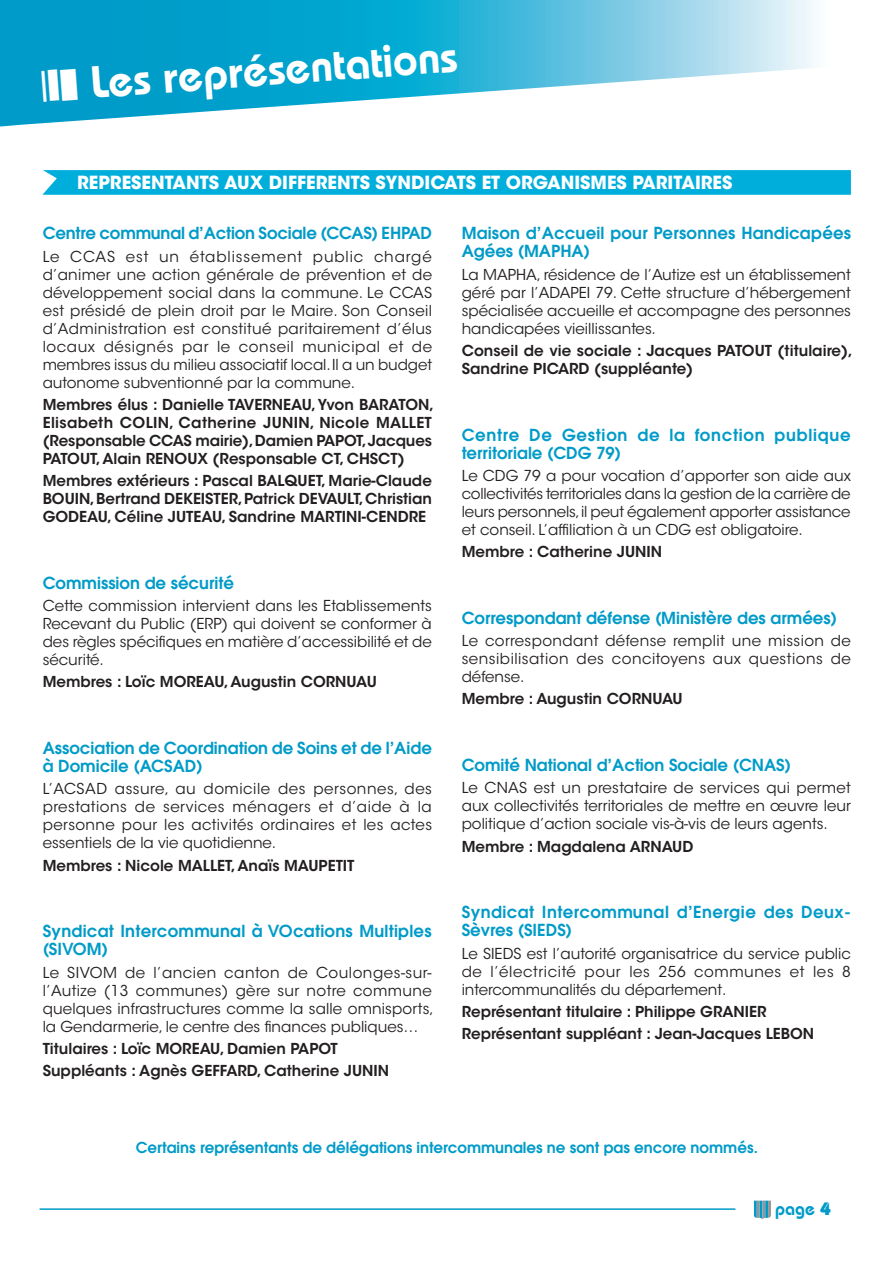
<style>
.page{position:relative;width:893px;height:1263px;background:#fff}
.page>*{position:absolute;margin:0;border:0;box-sizing:border-box;transform-origin:0 0}
.t1{font:600 45px "Bauhaus";color:#fff}
.t2{font:700 18px "ITC Avant Garde Std";color:#fff}
.t3{font:600 18px "Bauhaus";color:#009bc8}
.t4{font:600 16.5px/18px "Avant Garde";color:#009bc8}
.t5{font:600 16.5px/18px "Avant Garde";letter-spacing:.045em;color:#009bc8}
.t6{font:600 16.5px/18px "Avant Garde";letter-spacing:.025em;color:#009bc8}
.t7{font:15px/18px "ITC Avant Garde Std";color:#231f20;text-align:justify}
.t8{font:600 15px/18px "ITC Avant Garde Std";color:#231f20}
.t9{font:600 15px "Avant Garde";color:#009bc8}
.s1{font-weight:800}
</style>
<div class="page">
<hr style="left:40px;top:1208px;width:695px;height:2px;background:#009bc8">
<svg style="left:754px;top:1200px;width:17px;height:19px"></svg>
<svg style="left:0;top:0;width:814px;height:127px"></svg>
<svg style="left:42px;top:170px;width:809px;height:25px;background:#05afdc"></svg>
<svg style="left:41px;top:68px;width:37px;height:34px"></svg>
<h1 class="t1" style="left:89px;top:55px;width:369px;rotate:-4deg">Les représentations</h1>
<p class="t2" style="left:77px;top:171px;width:657px">REPRESENTANTS AUX DIFFERENTS SYNDICATS ET ORGANISMES PARITAIRES</p>
<p class="t4" style="left:43px;top:224px;width:391px">Centre communal d’Action Sociale (CCAS) EHPAD</p>
<p class="t7" style="left:43px;top:247px;width:391px">Le CCAS est un établissement public chargé d’animer une action générale de prévention et de développement social dans la commune. Le CCAS est présidé de plein droit par le Maire. Son Conseil d’Administration est constitué paritairement d’élus locaux désignés par le conseil municipal et de membres issus du milieu associatif local. Il a un budget autonome subventionné par la commune.</p>
<p class="t8" style="left:43px;top:395px;width:393px">Membres élus : Danielle TAVERNEAU, Yvon BARATON, Elisabeth COLIN, Catherine JUNIN, Nicole MALLET (Responsable CCAS mairie), Damien PAPOT, Jacques PATOUT, Alain RENOUX (Responsable CT, CHSCT)</p>
<p class="t8" style="left:43px;top:472px;width:391px;text-align:justify">Membres extérieurs : Pascal BALQUET, Marie-Claude BOUIN, Bertrand DEKEISTER, Patrick DEVAULT, Christian GODEAU, Céline JUTEAU, Sandrine MARTINI-CENDRE</p>
<p class="t4" style="left:462px;top:224px;width:391px">Maison d’Accueil pour Personnes Handicapées<br>Agées (MAPHA)</p>
<p class="t7" style="left:462px;top:265px;width:391px">La MAPHA, résidence de l’Autize est un établissement géré par l’ADAPEI 79. Cette structure d’hébergement spécialisée accueille et accompagne des personnes handicapées vieillissantes.</p>
<p class="t8" style="left:462px;top:341px;width:393px">Conseil de vie sociale : Jacques PATOUT (titulaire),<br>Sandrine PICARD (suppléante)</p>
<p class="t5" style="left:462px;top:425px;width:391px">Centre De Gestion de la fonction publique territoriale (CDG 79)</p>
<p class="t7" style="left:462px;top:467px;width:391px">Le CDG 79 a pour vocation d’apporter son aide aux collectivités territoriales dans la gestion de la carrière de leurs personnels, il peut également apporter assistance et conseil. L’affiliation à un CDG est obligatoire.</p>
<p class="t8" style="left:462px;top:543px;width:202px">Membre : Catherine JUNIN</p>
<p class="t4" style="left:43px;top:573px;width:193px">Commission de sécurité</p>
<p class="t7" style="left:43px;top:597px;width:391px">Cette commission intervient dans les Etablissements Recevant du Public (ERP) qui doivent se conformer à des règles spécifiques en matière d’accessibilité et de sécurité.</p>
<p class="t8" style="left:43px;top:673px;width:336px">Membres : Loïc MOREAU, Augustin CORNUAU</p>
<p class="t4" style="left:43px;top:739px;width:391px">Association de Coordination de Soins et de l’Aide à Domicile (ACSAD)</p>
<p class="t7" style="left:43px;top:780px;width:391px">L’ACSAD assure, au domicile des personnes, des prestations de services ménagers et d’aide à la personne pour les activités ordinaires et les actes essentiels de la vie quotidienne.</p>
<p class="t8" style="left:43px;top:856px;width:313px">Membres : Nicole MALLET, Anaïs MAUPETIT</p>
<p class="t4" style="left:43px;top:922px;width:391px">Syndicat Intercommunal à VOcations Multiples (SIVOM)</p>
<p class="t7" style="left:43px;top:963px;width:392px;text-align:left">Le SIVOM de l’ancien canton de Coulonges-sur&shy;l’Autize (13 communes) gère sur notre commune quelques infrastructures comme la salle omnisports, la Gendarmerie, le centre des finances publiques…</p>
<p class="t8" style="left:43px;top:1037px;width:348px;line-height:22.2px">Titulaires : Loïc MOREAU, Damien PAPOT<br>Suppléants : Agnès GEFFARD, Catherine JUNIN</p>
<p class="t4" style="left:462px;top:608px;width:377px">Correspondant défense (Ministère des armées)</p>
<p class="t7" style="left:462px;top:632px;width:391px">Le correspondant défense remplit une mission de sensibilisation des concitoyens aux questions de défense.</p>
<p class="t8" style="left:462px;top:690px;width:222px">Membre : Augustin CORNUAU</p>
<p class="t4" style="left:462px;top:756px;width:331px">Comité National d’Action Sociale (CNAS)</p>
<p class="t7" style="left:462px;top:779px;width:391px">Le CNAS est un prestataire de services qui permet aux collectivités territoriales de mettre en œuvre leur politique d’action sociale vis-à-vis de leurs agents.</p>
<p class="t8" style="left:462px;top:837px;width:233px">Membre : Magdalena ARNAUD</p>
<p class="t6" style="left:462px;top:903px;width:391px">Syndicat Intercommunal d’Energie des Deux-<br>Sèvres (SIEDS)</p>
<p class="t7" style="left:462px;top:944px;width:391px">Le SIEDS est l’autorité organisatrice du service public de l’électricité pour les 256 communes et les 8 intercommunalités du département.</p>
<p class="t8" style="left:462px;top:1000px;width:354px;line-height:22.2px">Représentant titulaire : Philippe GRANIER<br>Représentant suppléant : Jean-Jacques LEBON</p>
<p class="t9" style="left:136px;top:1137px;width:624px">Certains représentants de délégations intercommunales ne sont pas encore nommés.</p>
<p class="t3" style="left:775px;top:1197px;width:58px">page <span class="s1">4</span></p>
</div>
